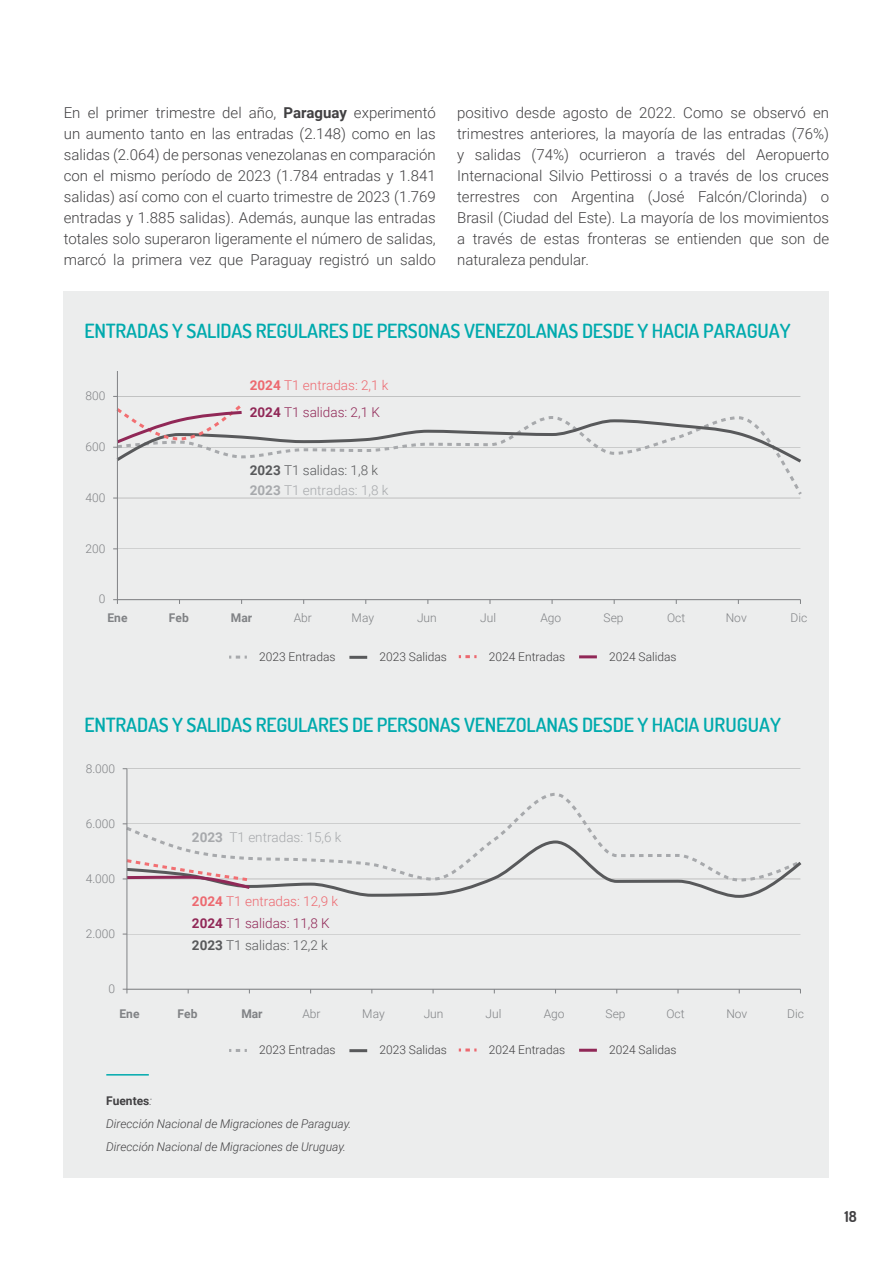
<style>
.page{position:relative;width:893px;height:1263px;background:#fff}
.page>*{position:absolute;margin:0;border:0;box-sizing:border-box;transform-origin:0 0}
.t1{font:600 19.5px "Dosis";letter-spacing:-.01em;color:#00aaad}
.t2{font:300 15px/21px "Roboto";color:#414042;text-align:justify}
.t3{font:700 15px "Dosis";color:#414042}
.t4{font:300 13.5px "Roboto";color:#a7a9ac}
.t5{font:300 13.5px "Roboto";color:#ec6970}
.t6{font:300 13.5px "Roboto";color:#58595b}
.t7{font:300 13.5px "Roboto";color:#912857}
.t8{font:300 12px "Roboto";color:#414042}
.t9{font:italic 300 12px/23px "Roboto";color:#414042}
.t10{font:300 12px "Roboto";color:#808285}
.t11{font:700 12px "Roboto";color:#808285}
.s1{font-weight:700}
.s2{font-weight:700;font-style:normal}
</style>
<div class="page">
<div style="left:64px;top:291px;width:765px;height:402px;background:#eceded"></div>
<hr style="left:117px;top:600px;width:683px;height:1px;background:#000">
<hr style="left:117px;top:549px;width:683px;height:1px;background:#000">
<hr style="left:117px;top:498px;width:683px;height:1px;background:#000">
<svg style="left:114px;top:465px;width:688px;height:33px"></svg>
<hr style="left:117px;top:599px;width:683px;height:1px;background:#808285">
<hr style="left:117px;top:371px;width:1px;height:229px;background:#808285">
<svg style="left:113px;top:599px;width:5px;height:5px"></svg>
<svg style="left:113px;top:396px;width:688px;height:69px"></svg>
<hr style="left:349px;top:656px;width:18px;height:3px;background:#58595b">
<svg style="left:229px;top:656px;width:18px;height:3px"></svg>
<hr style="left:579px;top:655px;width:18px;height:3px;background:#912857">
<svg style="left:459px;top:655px;width:18px;height:3px"></svg>
<div style="left:64px;top:685px;width:765px;height:493px;background:#eceded"></div>
<hr style="left:127px;top:934px;width:673px;height:1px;background:#000">
<hr style="left:127px;top:769px;width:673px;height:1px;background:#000">
<svg style="left:123px;top:791px;width:678px;height:48px"></svg>
<hr style="left:127px;top:989px;width:673px;height:1px;background:#808285">
<hr style="left:127px;top:769px;width:1px;height:220px;background:#808285">
<svg style="left:123px;top:839px;width:679px;height:60px"></svg>
<hr style="left:349px;top:1049px;width:18px;height:3px;background:#58595b">
<svg style="left:229px;top:1049px;width:18px;height:3px"></svg>
<hr style="left:579px;top:1049px;width:18px;height:3px;background:#912857">
<svg style="left:459px;top:1048px;width:18px;height:3px"></svg>
<hr style="left:106px;top:1074px;width:43px;height:1px;background:#00aaad">
<p class="t2" style="left:64px;top:101px;width:374px">En el primer trimestre del año, <span class="s1">Paraguay</span> experimentó un aumento tanto en las entradas (2.148) como en las salidas (2.064) de personas venezolanas en comparación con el mismo período de 2023 (1.784 entradas y 1.841 salidas) así como con el cuarto trimestre de 2023 (1.769 entradas y 1.885 salidas). Además, aunque las entradas totales solo superaron ligeramente el número de salidas, marcó la primera vez que Paraguay registró un saldo</p>
<p class="t2" style="left:457px;top:101px;width:374px">positivo desde agosto de 2022. Como se observó en trimestres anteriores, la mayoría de las entradas (76%) y salidas (74%) ocurrieron a través del Aeropuerto Internacional Silvio Pettirossi o a través de los cruces terrestres con Argentina (José Falcón/Clorinda) o Brasil (Ciudad del Este). La mayoría de los movimientos a través de estas fronteras se entienden que son de naturaleza pendular.</p>
<h1 class="t1" style="left:85px;top:318px;width:708px">ENTRADAS Y SALIDAS REGULARES DE PERSONAS VENEZOLANAS DESDE Y HACIA PARAGUAY</h1>
<p class="t10" style="left:86px;top:387px;width:21px">800</p>
<p class="t10" style="left:86px;top:438px;width:21px">600</p>
<p class="t10" style="left:86px;top:489px;width:21px">400</p>
<p class="t10" style="left:86px;top:540px;width:21px">200</p>
<p class="t10" style="left:99px;top:591px;width:8px">0</p>
<p class="t5" style="left:250px;top:375px;width:140px"><span class="s1">2024</span> T1 entradas: 2,1 k</p>
<p class="t7" style="left:250px;top:403px;width:132px"><span class="s1">2024</span> T1 salidas: 2,1 K</p>
<p class="t6" style="left:250px;top:460px;width:130px"><span class="s1">2023</span> T1 salidas: 1,8 k</p>
<p class="t4" style="left:250px;top:480px;width:140px"><span class="s1">2023</span> T1 entradas: 1,8 k</p>
<p class="t11" style="left:108px;top:610px;width:21px">Ene</p>
<p class="t11" style="left:169px;top:610px;width:21px">Feb</p>
<p class="t11" style="left:231px;top:610px;width:23px">Mar</p>
<p class="t10" style="left:294px;top:610px;width:20px">Abr</p>
<p class="t10" style="left:352px;top:610px;width:24px">May</p>
<p class="t10" style="left:417px;top:610px;width:21px">Jun</p>
<p class="t10" style="left:480px;top:610px;width:17px">Jul</p>
<p class="t10" style="left:540px;top:610px;width:22px">Ago</p>
<p class="t10" style="left:604px;top:610px;width:21px">Sep</p>
<p class="t10" style="left:667px;top:610px;width:20px">Oct</p>
<p class="t10" style="left:726px;top:610px;width:23px">Nov</p>
<p class="t10" style="left:791px;top:610px;width:18px">Dic</p>
<p class="t8" style="left:259px;top:648px;width:78px">2023 Entradas</p>
<p class="t8" style="left:379px;top:648px;width:69px">2023 Salidas</p>
<p class="t8" style="left:489px;top:648px;width:78px">2024 Entradas</p>
<p class="t8" style="left:609px;top:648px;width:69px">2024 Salidas</p>
<h1 class="t1" style="left:85px;top:712px;width:698px">ENTRADAS Y SALIDAS REGULARES DE PERSONAS VENEZOLANAS DESDE Y HACIA URUGUAY</h1>
<p class="t10" style="left:86px;top:760px;width:31px">8.000</p>
<p class="t10" style="left:86px;top:815px;width:31px">6.000</p>
<p class="t10" style="left:86px;top:870px;width:31px">4.000</p>
<p class="t10" style="left:86px;top:925px;width:31px">2.000</p>
<p class="t10" style="left:109px;top:980px;width:8px">0</p>
<p class="t4" style="left:192px;top:828px;width:151px"><span class="s1">2023</span> T1 entradas: 15,6 k</p>
<p class="t5" style="left:192px;top:891px;width:148px"><span class="s1">2024</span> T1 entradas: 12,9 k</p>
<p class="t6" style="left:192px;top:935px;width:137px"><span class="s1">2023</span> T1 salidas: 12,2 k</p>
<p class="t7" style="left:192px;top:913px;width:139px"><span class="s1">2024</span> T1 salidas: 11,8 K</p>
<p class="t11" style="left:120px;top:1006px;width:21px">Ene</p>
<p class="t11" style="left:178px;top:1006px;width:21px">Feb</p>
<p class="t11" style="left:241px;top:1006px;width:23px">Mar</p>
<p class="t10" style="left:302px;top:1006px;width:20px">Abr</p>
<p class="t10" style="left:362px;top:1006px;width:24px">May</p>
<p class="t10" style="left:424px;top:1006px;width:21px">Jun</p>
<p class="t10" style="left:486px;top:1006px;width:17px">Jul</p>
<p class="t10" style="left:544px;top:1006px;width:22px">Ago</p>
<p class="t10" style="left:606px;top:1006px;width:21px">Sep</p>
<p class="t10" style="left:666px;top:1006px;width:20px">Oct</p>
<p class="t10" style="left:726px;top:1006px;width:23px">Nov</p>
<p class="t10" style="left:787px;top:1006px;width:18px">Dic</p>
<p class="t8" style="left:259px;top:1041px;width:78px">2023 Entradas</p>
<p class="t8" style="left:379px;top:1041px;width:69px">2023 Salidas</p>
<p class="t8" style="left:489px;top:1041px;width:78px">2024 Entradas</p>
<p class="t8" style="left:609px;top:1041px;width:69px">2024 Salidas</p>
<p class="t9" style="left:106px;top:1089px;width:247px"><span class="s2">Fuentes</span>:<br>Dirección Nacional de Migraciones de Paraguay.<br>Dirección Nacional de Migraciones de Uruguay.</p>
<p class="t3" style="left:844px;top:1207px;width:14px">18</p>
</div>
